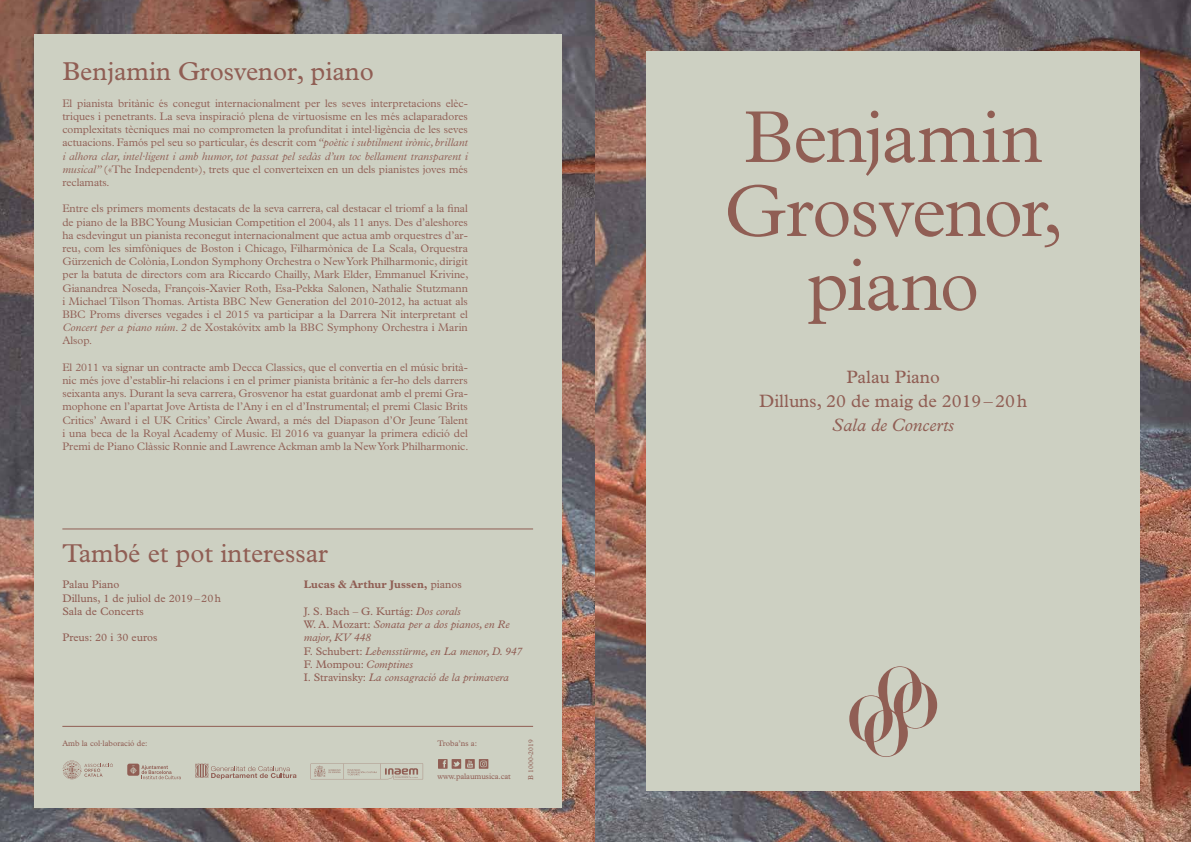
<style>
.page{position:relative;width:1191px;height:842px;background:#fff}
.page>*{position:absolute;margin:0;border:0;box-sizing:border-box;transform-origin:0 0}
.t1{font:300 74px/74px "Plantin Std";letter-spacing:-.02em;color:#905e54;text-align:center}
.t2{font:26px "Plantin Std";color:#905e54}
.t3{font:18px/24px "Plantin Std";color:#905e54;text-align:center}
.t4{font:italic 18px "Plantin Std";color:#905e54}
.t5{font:300 11px/13.2px "Plantin Std";color:#905e54;text-align:justify}
.t6{font:italic 11px/13.2px "Plantin Std";color:#905e54}
.t7{font:11px/13.2px "Plantin Std";color:#905e54}
.t8{font:700 11px "Plantin Std";color:#905e54}
.t9{font:8px "Plantin Std";color:#905e54}
.t10{font:7px "Plantin Std";color:#905e54}
.s1{font-style:italic}
.s2{font-weight:400}
.s3{font-style:normal}
</style>
<div class="page">
<img style="left:0;top:0;width:595px;height:842px">
<div style="left:34px;top:34px;width:527px;height:774px;background:#cdd0c2"></div>
<div style="left:127px;top:764px;width:12px;height:12px;background:#905e54;border-radius:2px"></div>
<svg style="left:195px;top:763px;width:101px;height:16px"></svg>
<svg style="left:63px;top:760px;width:50px;height:19px"></svg>
<svg style="left:314px;top:764px;width:109px;height:15px"></svg>
<svg style="left:438px;top:759px;width:50px;height:10px"></svg>
<hr style="left:62px;top:726px;width:471px;height:1px;background:#905e54">
<hr style="left:62px;top:529px;width:471px;height:1px;background:#905e54">
<svg style="left:130px;top:765px;width:51px;height:14px"></svg>
<img style="left:595px;top:0;width:596px;height:842px">
<div style="left:646px;top:51px;width:494px;height:740px;background:#cdd0c2"></div>
<svg style="left:849px;top:666px;width:88px;height:91px"></svg>
<h2 class="t2" style="left:62px;top:57px;width:313px">Benjamin Grosvenor, piano</h2>
<p class="t5" style="left:62px;top:97px;width:407px">El pianista britànic és conegut internacionalment per les seves interpretacions elèc&shy;triques i penetrants. La seva inspiració plena de virtuosisme en les més aclaparadores complexitats tècniques mai no comprometen la profunditat i intel·ligència de les seves actuacions. Famós pel seu so particular, és descrit com <span class="s1">“poètic i subtilment irònic, brillant i alhora clar, intel·ligent i amb humor, tot passat pel sedàs d’un toc bellament transparent i musical”</span> («The Independent»), trets que el converteixen en un dels pianistes joves més reclamats.</p>
<p class="t5" style="left:62px;top:202px;width:407px">Entre els primers moments destacats de la seva carrera, cal destacar el triomf a la final de piano de la BBC Young Musician Competition el 2004, als 11 anys. Des d’aleshores ha esdevingut un pianista reconegut internacionalment que actua amb orquestres d’ar&shy;reu, com les simfòniques de Boston i Chicago, Filharmònica de La Scala, Orquestra Gürzenich de Colònia, London Symphony Orchestra o New York Philharmonic, dirigit per la batuta de directors com ara Riccardo Chailly, Mark Elder, Emmanuel Krivine, Gianandrea Noseda, François-Xavier Roth, Esa-Pekka Salonen, Nathalie Stutzmann i Michael Tilson Thomas. Artista BBC New Generation del 2010-2012, ha actuat als BBC Proms diverses vegades i el 2015 va participar a la Darrera Nit interpretant el <span class="s1">Concert per a piano núm. 2</span> de Xostakóvitx amb la BBC Symphony Orchestra i Marin Alsop.</p>
<p class="t5" style="left:62px;top:361px;width:407px">El 2011 va signar un contracte amb Decca Classics, que el convertia en el músic brità&shy;nic més jove d’establir-hi relacions i en el primer pianista britànic a fer-ho dels darrers seixanta anys. Durant la seva carrera, Grosvenor ha estat guardonat amb el premi Gra&shy;mophone en l’apartat Jove Artista de l’Any i en el d’Instrumental; el premi Clasic Brits Critics’ Award i el UK Critics’ Circle Award, a més del Diapason d’Or Jeune Talent i una beca de la Royal Academy of Music. El 2016 va guanyar la primera edició del Premi de Piano Clàssic Ronnie and Lawrence Ackman amb la New York Philharmonic.</p>
<h2 class="t2" style="left:62px;top:538px;width:267px">També et pot interessar</h2>
<p class="t7" style="left:62px;top:578px;width:160px">Palau Piano<br>Dilluns, 1 de juliol de 2019–20h<br>Sala de Concerts</p>
<p class="t7" style="left:62px;top:631px;width:97px">Preus: 20 i 30 euros</p>
<p class="t8" style="left:304px;top:578px;width:159px">Lucas &amp; Arthur Jussen, <span class="s2">pianos</span></p>
<p class="t6" style="left:304px;top:605px;width:220px"><span class="s3">J. S. Bach – G. Kurtág:</span> Dos corals<br><span class="s3">W. A. Mozart:</span> Sonata per a dos pianos, en Re major, KV 448<br><span class="s3">F. Schubert:</span> Lebensstürme, en La menor, D. 947<br><span class="s3">F. Mompou:</span> Comptines<br><span class="s3">I. Stravinsky:</span> La consagració de la primavera</p>
<p class="t9" style="left:62px;top:739px;width:87px">Amb la col·laboració de:</p>
<p class="t9" style="left:437px;top:739px;width:41px">Troba’ns a:</p>
<p class="t9" style="left:437px;top:772px;width:75px">www.palaumusica.cat</p>
<p class="t10" style="left:527px;top:780px;width:42px;rotate:-90deg">B 1000-2019</p>
<h1 class="t1" style="left:724px;top:101px;width:340px">Benjamin<br>Grosvenor, piano</h1>
<h3 class="t3" style="left:759px;top:365px;width:270px">Palau Piano<br>Dilluns, 20 de maig de 2019–20h</h3>
<h3 class="t4" style="left:832px;top:414px;width:124px">Sala de Concerts</h3>
</div>
